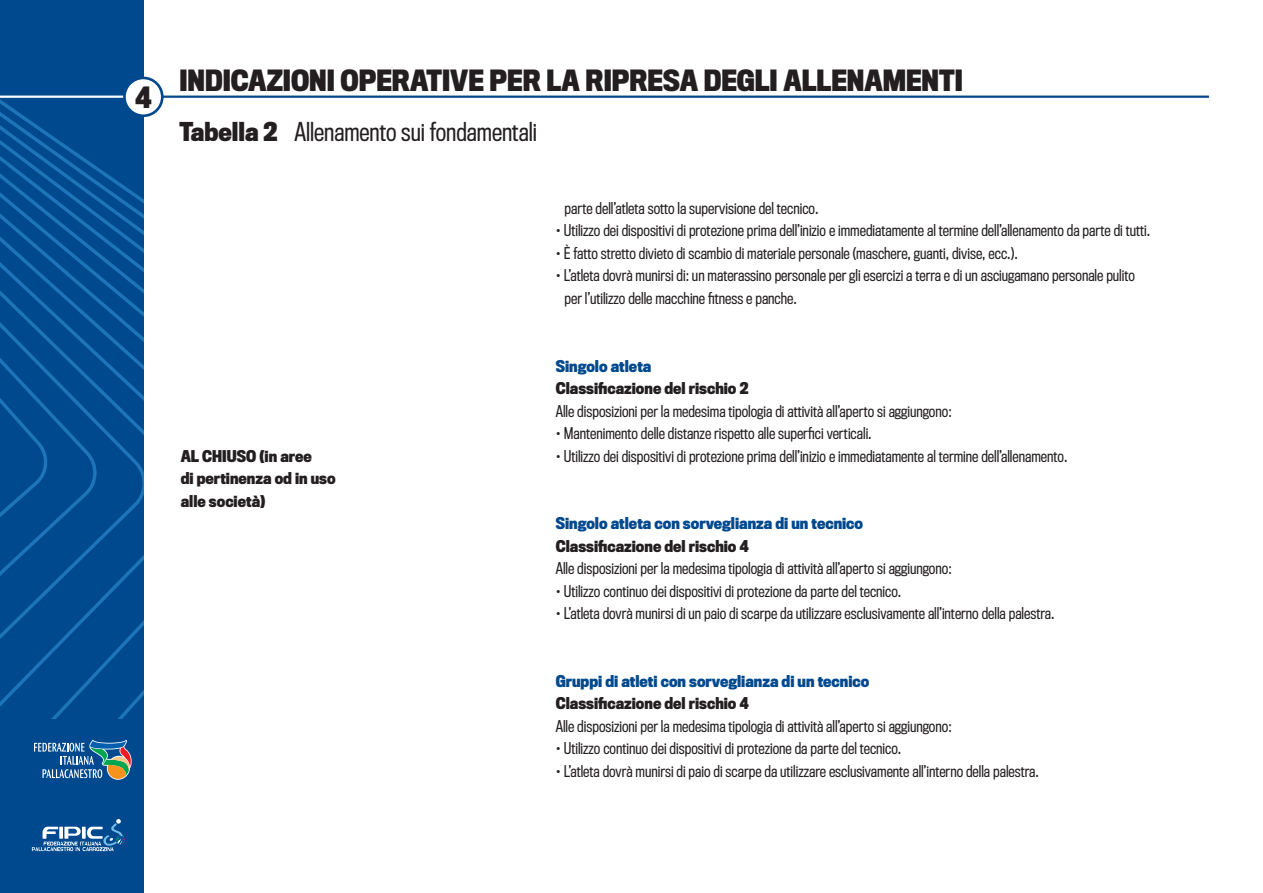
<style>
.page{position:relative;width:1263px;height:893px;background:#fff}
.page>*{position:absolute;margin:0;border:0;box-sizing:border-box;transform-origin:0 0}
.t1{font:700 27px "Titling Gothic FB Cond";color:#231f20}
.t2{font:24px "Titling Gothic FB Cond";color:#231f20}
.t3{font:15px/22.5px "Titling Gothic FB Cond";color:#231f20}
.t4{font:700 15px/22.5px "Titling Gothic FB Cond";color:#231f20}
.t5{font:700 15px "Titling Gothic FB Cond";color:#01498e}
.s1{font-weight:700}
</style>
<div class="page">
<div style="left:0;top:0;width:144px;height:893px;background:#01498e"></div>
<svg style="left:97px;top:95px;width:47px;height:624px"></svg>
<svg style="left:48px;top:95px;width:49px;height:624px"></svg>
<svg style="left:0;top:95px;width:48px;height:612px"></svg>
<hr style="left:143px;top:96px;width:1066px;height:2px;background:#01498e">
<hr style="left:0;top:96px;width:144px;height:2px;background:#fff">
<div style="left:124px;top:78px;width:38px;height:38px;background:#fff;border-radius:50%"></div>
<div style="left:123px;top:77px;width:41px;height:40px;border:3px solid #01498e;border-radius:50%"></div>
<svg style="left:34px;top:740px;width:98px;height:40px"></svg>
<svg style="left:32px;top:819px;width:93px;height:32px"></svg>
<h1 class="t1" style="left:135px;top:82px;width:18px">4</h1>
<h1 class="t1" style="left:179px;top:65px;width:785px">INDICAZIONI OPERATIVE PER LA RIPRESA DEGLI ALLENAMENTI</h1>
<h2 class="t2" style="left:179px;top:118px;width:359px"><span class="s1">Tabella 2</span> Allenamento sui fondamentali</h2>
<p class="t3" style="left:564px;top:197px;width:256px">parte dell’atleta sotto la supervisione del tecnico.</p>
<p class="t3" style="left:556px;top:220px;width:596px">• Utilizzo dei dispositivi di protezione prima dell’inizio e immediatamente al termine dell’allenamento da parte di tutti.</p>
<p class="t3" style="left:556px;top:242px;width:463px">• È fatto stretto divieto di scambio di materiale personale (maschere, guanti, divise, ecc.).</p>
<p class="t3" style="left:564px;top:265px;width:572px;text-indent:-9px">• L’atleta dovrà munirsi di: un materassino personale per gli esercizi a terra e di un asciugamano personale pulito per l’utilizzo delle macchine fitness e panche.</p>
<p class="t5" style="left:556px;top:357px;width:97px">Singolo atleta</p>
<p class="t4" style="left:556px;top:377px;width:194px">Classificazione del rischio 2</p>
<p class="t3" style="left:556px;top:400px;width:397px">Alle disposizioni per la medesima tipologia di attività all’aperto si aggiungono:</p>
<p class="t3" style="left:556px;top:422px;width:317px">• Mantenimento delle distanze rispetto alle superfici verticali.</p>
<p class="t4" style="left:181px;top:445px;width:133px">AL CHIUSO (in aree</p>
<p class="t3" style="left:556px;top:445px;width:513px">• Utilizzo dei dispositivi di protezione prima dell’inizio e immediatamente al termine dell’allenamento.</p>
<p class="t4" style="left:181px;top:467px;width:156px">di pertinenza od in uso alle società)</p>
<p class="t5" style="left:556px;top:515px;width:309px">Singolo atleta con sorveglianza di un tecnico</p>
<p class="t4" style="left:556px;top:535px;width:194px">Classificazione del rischio 4</p>
<p class="t3" style="left:556px;top:557px;width:397px">Alle disposizioni per la medesima tipologia di attività all’aperto si aggiungono:</p>
<p class="t3" style="left:556px;top:580px;width:347px">• Utilizzo continuo dei dispositivi di protezione da parte del tecnico.</p>
<p class="t3" style="left:556px;top:602px;width:500px">• L’atleta dovrà munirsi di un paio di scarpe da utilizzare esclusivamente all’interno della palestra.</p>
<p class="t5" style="left:556px;top:672px;width:315px">Gruppi di atleti con sorveglianza di un tecnico</p>
<p class="t4" style="left:556px;top:692px;width:194px">Classificazione del rischio 4</p>
<p class="t3" style="left:556px;top:715px;width:397px">Alle disposizioni per la medesima tipologia di attività all’aperto si aggiungono:</p>
<p class="t3" style="left:556px;top:737px;width:347px">• Utilizzo continuo dei dispositivi di protezione da parte del tecnico.</p>
<p class="t3" style="left:556px;top:760px;width:485px">• L’atleta dovrà munirsi di paio di scarpe da utilizzare esclusivamente all’interno della palestra.</p>
</div>
